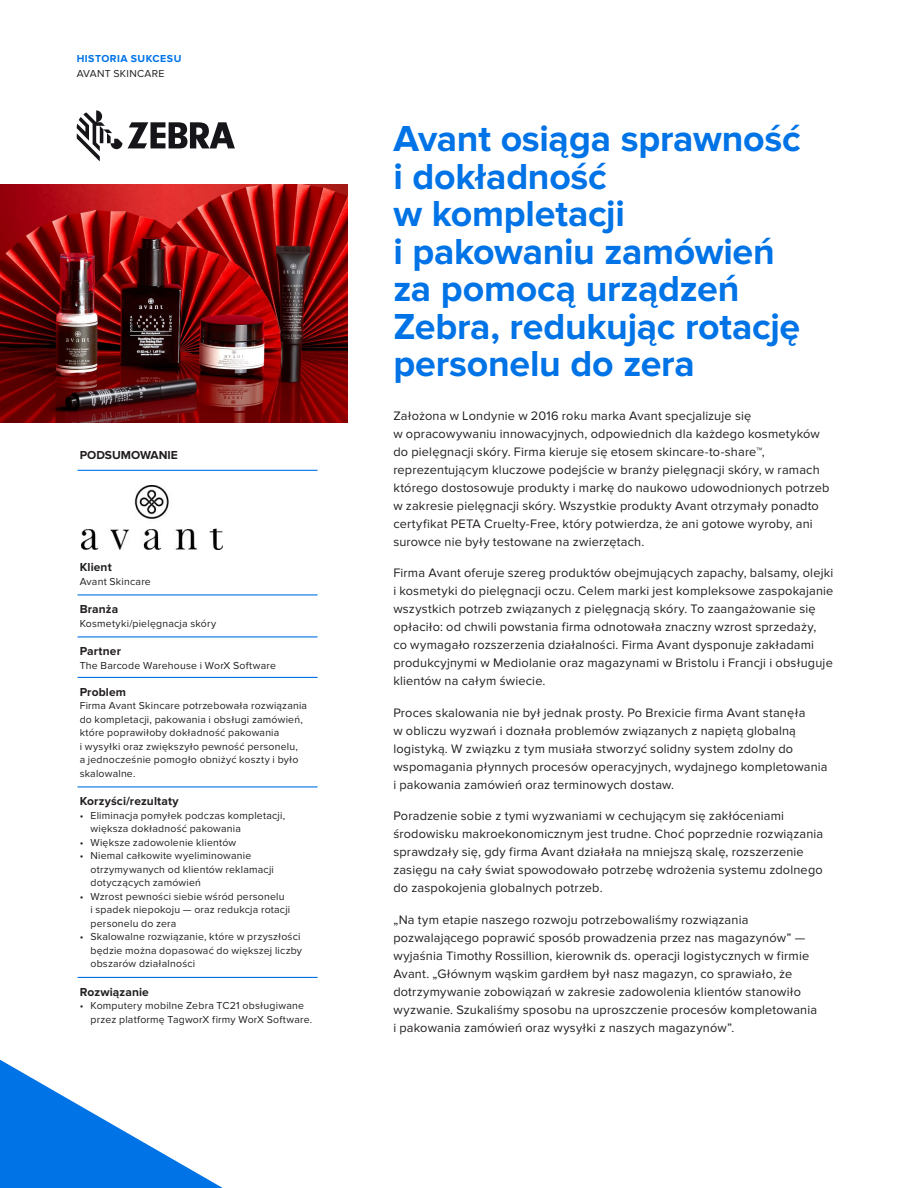
<style>
.page{position:relative;width:918px;height:1188px;background:#fff}
.page>*{position:absolute;margin:0;border:0;box-sizing:border-box;transform-origin:0 0}
.Heading-2-Cover{font:700 37.5px/37.5px "Proxima Nova";letter-spacing:-.005em;color:#0073e6}
.Body{font:12.75px/18px "Proxima Nova";letter-spacing:.015em;color:#231f20}
.Sidebar_Subhead-rule{font:700 12px "Proxima Nova";letter-spacing:.01em;color:#231f20}
.Sidebar_Head-rule_be{font:700 12px "Proxima Nova";color:#231f20}
.Sidebar_Subhead{font:700 12px "Proxima Nova";color:#231f20}
.Sidebar_Body{font:10.5px/13.5px "Proxima Nova";letter-spacing:.02em;color:#231f20}
.t1{font:700 10.5px "Proxima Nova";letter-spacing:.045em;color:#0073e6}
.Sidebar_Body-rule_be{font:10.5px "Proxima Nova";letter-spacing:.02em;color:#231f20}
</style>
<div class="page">
<svg style="left:77px;top:110px;width:45px;height:51px"></svg>
<svg style="left:128px;top:122px;width:107px;height:26px"></svg>
<hr style="left:78px;top:470px;width:240px;height:1px;background:#0073e6">
<img style="left:81px;top:485px;width:141px;height:64px">
<svg style="left:0;top:1060px;width:223px;height:128px"></svg>
<hr style="left:78px;top:594px;width:240px;height:1px;background:#0073e6">
<hr style="left:78px;top:636px;width:240px;height:1px;background:#0073e6">
<hr style="left:78px;top:677px;width:240px;height:1px;background:#0073e6">
<hr style="left:78px;top:786px;width:240px;height:1px;background:#0073e6">
<hr style="left:78px;top:977px;width:240px;height:1px;background:#0073e6">
<img style="left:0;top:184px;width:347px;height:239px">
<p class="t1" style="left:77px;top:53px;width:106px">HISTORIA SUKCESU</p>
<p class="Sidebar_Body" style="left:77px;top:66px;width:89px">AVANT SKINCARE</p>
<p class="Sidebar_Head-rule_be" style="left:80px;top:448px;width:100px">PODSUMOWANIE</p>
<p class="Sidebar_Subhead" style="left:80px;top:561px;width:34px">Klient</p>
<p class="Sidebar_Body-rule_be" style="left:80px;top:575px;width:73px">Avant Skincare</p>
<p class="Sidebar_Subhead-rule" style="left:80px;top:603px;width:40px">Branża</p>
<p class="Sidebar_Body" style="left:80px;top:617px;width:138px">Kosmetyki/pielęgnacja skóry</p>
<p class="Sidebar_Subhead-rule" style="left:80px;top:645px;width:43px">Partner</p>
<p class="Sidebar_Body" style="left:80px;top:659px;width:198px">The Barcode Warehouse i WorX Software</p>
<p class="Sidebar_Subhead-rule" style="left:80px;top:685px;width:48px">Problem</p>
<p class="Sidebar_Body" style="left:80px;top:699px;width:229px">Firma Avant Skincare potrzebowała rozwiązania do kompletacji, pakowania i obsługi zamówień, które poprawiłoby dokładność pakowania<br>i wysyłki oraz zwiększyło pewność personelu,<br>a jednocześnie pomogło obniżyć koszty i było skalowalne.</p>
<p class="Sidebar_Subhead-rule" style="left:80px;top:795px;width:101px">Korzyści/rezultaty</p>
<p class="Sidebar_Body" style="left:90px;top:809px;width:196px;text-indent:-11px">• Eliminacja pomyłek podczas kompletacji, większa dokładność pakowania</p>
<p class="Sidebar_Body" style="left:80px;top:836px;width:158px">• Większe zadowolenie klientów</p>
<p class="Sidebar_Body" style="left:90px;top:849px;width:185px;text-indent:-11px">• Niemal całkowite wyeliminowanie otrzymywanych od klientów reklamacji dotyczących zamówień</p>
<p class="Sidebar_Body" style="left:90px;top:890px;width:201px;text-indent:-11px">• Wzrost pewności siebie wśród personelu<br>i spadek niepokoju — oraz redukcja rotacji personelu do zera</p>
<p class="Sidebar_Body" style="left:90px;top:930px;width:213px;text-indent:-11px">• Skalowalne rozwiązanie, które w przyszłości będzie można dopasować do większej liczby obszarów działalności</p>
<p class="Sidebar_Subhead-rule" style="left:80px;top:985px;width:71px">Rozwiązanie</p>
<p class="Sidebar_Body" style="left:90px;top:999px;width:223px;text-indent:-11px">• Komputery mobilne Zebra TC21 obsługiwane przez platformę TagworX firmy WorX Software.</p>
<p class="Heading-2-Cover" style="left:393px;top:121px;width:409px">Avant osiąga sprawność i dokładność<br>w kompletacji<br>i pakowaniu zamówień za pomocą urządzeń<br>Zebra, redukując rotację personelu do zera</p>
<p class="Body" style="left:393px;top:407px;width:438px">Założona w Londynie w 2016 roku marka Avant specjalizuje się<br>w opracowywaniu innowacyjnych, odpowiednich dla każdego kosmetyków do pielęgnacji skóry. Firma kieruje się etosem skincare-to-share™, reprezentującym kluczowe podejście w branży pielęgnacji skóry, w ramach którego dostosowuje produkty i markę do naukowo udowodnionych potrzeb w zakresie pielęgnacji skóry. Wszystkie produkty Avant otrzymały ponadto certyfikat PETA Cruelty-Free, który potwierdza, że ani gotowe wyroby, ani surowce nie były testowane na zwierzętach.</p>
<p class="Body" style="left:393px;top:564px;width:442px">Firma Avant oferuje szereg produktów obejmujących zapachy, balsamy, olejki i kosmetyki do pielęgnacji oczu. Celem marki jest kompleksowe zaspokajanie wszystkich potrzeb związanych z pielęgnacją skóry. To zaangażowanie się opłaciło: od chwili powstania firma odnotowała znaczny wzrost sprzedaży,<br>co wymagało rozszerzenia działalności. Firma Avant dysponuje zakładami produkcyjnymi w Mediolanie oraz magazynami w Bristolu i Francji i obsługuje klientów na całym świecie.</p>
<p class="Body" style="left:393px;top:704px;width:436px">Proces skalowania nie był jednak prosty. Po Brexicie firma Avant stanęła<br>w obliczu wyzwań i doznała problemów związanych z napiętą globalną logistyką. W związku z tym musiała stworzyć solidny system zdolny do wspomagania płynnych procesów operacyjnych, wydajnego kompletowania i pakowania zamówień oraz terminowych dostaw.</p>
<p class="Body" style="left:393px;top:807px;width:431px">Poradzenie sobie z tymi wyzwaniami w cechującym się zakłóceniami środowisku makroekonomicznym jest trudne. Choć poprzednie rozwiązania sprawdzały się, gdy firma Avant działała na mniejszą skalę, rozszerzenie zasięgu na cały świat spowodowało potrzebę wdrożenia systemu zdolnego do zaspokojenia globalnych potrzeb.</p>
<p class="Body" style="left:393px;top:911px;width:425px">„Na tym etapie naszego rozwoju potrzebowaliśmy rozwiązania pozwalającego poprawić sposób prowadzenia przez nas magazynów” — wyjaśnia Timothy Rossillion, kierownik ds. operacji logistycznych w firmie Avant. „Głównym wąskim gardłem był nasz magazyn, co sprawiało, że dotrzymywanie zobowiązań w zakresie zadowolenia klientów stanowiło wyzwanie. Szukaliśmy sposobu na uproszczenie procesów kompletowania i pakowania zamówień oraz wysyłki z naszych magazynów”.</p>
</div>
